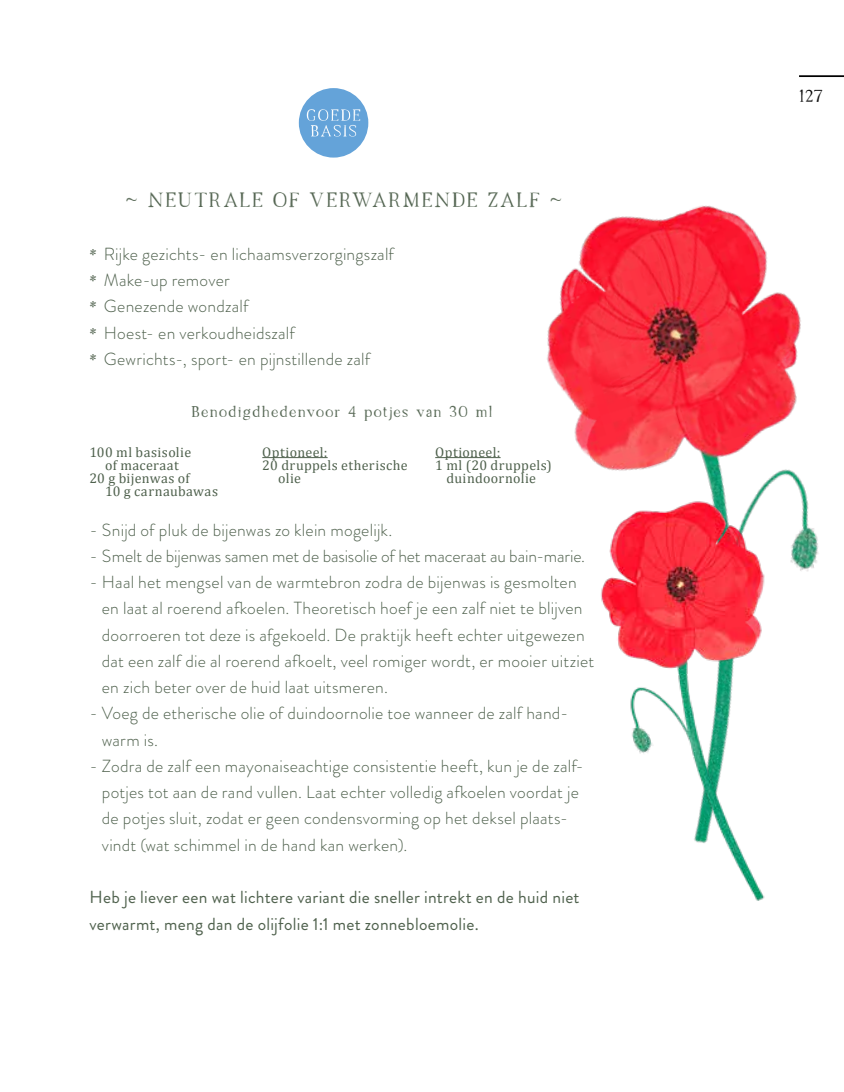
<style>
.page{position:relative;width:844px;height:1092px;background:#fff}
.page>*{position:absolute;margin:0;border:0;box-sizing:border-box;transform-origin:0 0}
.t1{font:21px "Farmhouse";letter-spacing:.045em;color:#4f614d}
.t2{font:300 17.5px/26.2px "Brandon Grotesque";letter-spacing:.01em;color:#4f614d}
.t3{font:17.5px/26.2px "Brandon Grotesque";letter-spacing:.015em;color:#4f614d}
.t4{font:300 17.5px "Brandon Grotesque";letter-spacing:-.01em;color:#4f614d}
.t5{font:17.5px "Farmhouse";color:#000}
.t6{font:15.75px "Farmhouse";letter-spacing:.04em;color:#4f614d}
.t7{font:14px "Cambria";letter-spacing:.025em;color:#4f614d}
.s1{font-family:"Farmhouse";font-weight:400;font-size:15.75px}
</style>
<div class="page">
<img style="left:339px;top:88px;width:462px;height:371px">
<img style="left:525px;top:446px;width:294px;height:455px">
<hr style="left:798px;top:75px;width:45px;height:2px;background:#000">
<hr style="left:262px;top:457px;width:65px;height:1px;background:#4f614d">
<hr style="left:435px;top:457px;width:65px;height:1px;background:#4f614d">
<div style="left:299px;top:88px;width:69px;height:70px;background:#64a3d9;border-radius:50%"></div>
<svg style="left:307px;top:109px;width:53px;height:27px"></svg>
<p class="t1" style="left:125px;top:191px;width:438px">~ NEUTRALE OF VERWARMENDE ZALF ~</p>
<p class="t2" style="left:89px;top:241px;width:306px"><span class="s1">*</span> Rijke gezichts- en lichaamsverzorgingszalf <span class="s1">*</span> Make-up remover<br><span class="s1">*</span> Genezende wondzalf<br><span class="s1">*</span> Hoest- en verkoudheidszalf<br><span class="s1">*</span> Gewrichts-, sport- en pijnstillende zalf</p>
<p class="t6" style="left:191px;top:405px;width:303px">Benodigdhedenvoor 4 potjes van 30 ml</p>
<p class="t7" style="left:89px;top:443px;width:103px">100 ml basisolie</p>
<p class="t7" style="left:105px;top:457px;width:75px">of maceraat</p>
<p class="t7" style="left:89px;top:470px;width:102px">20 g bijenwas of</p>
<p class="t7" style="left:105px;top:483px;width:114px">10 g carnaubawas</p>
<p class="t7" style="left:262px;top:443px;width:67px">Optioneel:</p>
<p class="t7" style="left:262px;top:457px;width:147px">20 druppels etherische</p>
<p class="t7" style="left:278px;top:470px;width:24px">olie</p>
<p class="t7" style="left:435px;top:443px;width:67px">Optioneel:</p>
<p class="t7" style="left:435px;top:457px;width:118px">1 ml (20 druppels)</p>
<p class="t7" style="left:446px;top:470px;width:91px">duindoornolie</p>
<p class="t2" style="left:89px;top:516px;width:304px">- Snijd of pluk de bijenwas zo klein mogelijk.</p>
<p class="t4" style="left:89px;top:544px;width:497px">- Smelt de bijenwas samen met de basisolie of het maceraat au bain-marie.</p>
<p class="t2" style="left:102px;top:569px;width:493px;text-indent:-13px">- Haal het mengsel van de warmtebron zodra de bijenwas is gesmolten en laat al roerend afkoelen. Theoretisch hoef je een zalf niet te blijven doorroeren tot deze is afgekoeld. De praktijk heeft echter uitgewezen dat een zalf die al roerend afkoelt, veel romiger wordt, er mooier uitziet en zich beter over de huid laat uitsmeren.</p>
<p class="t2" style="left:102px;top:700px;width:468px;text-indent:-13px">- Voeg de etherische olie of duindoornolie toe wanneer de zalf hand&shy;warm is.</p>
<p class="t2" style="left:102px;top:752px;width:483px;text-indent:-13px">- Zodra de zalf een mayonaiseachtige consistentie heeft, kun je de zalf&shy;potjes tot aan de rand vullen. Laat echter volledig afkoelen voordat je de potjes sluit, zodat er geen condensvorming op het deksel plaats&shy;vindt (wat schimmel in de hand kan werken).</p>
<p class="t3" style="left:89px;top:884px;width:491px">Heb je liever een wat lichtere variant die sneller intrekt en de huid niet verwarmt, meng dan de olijfolie 1:1 met zonnebloemolie.</p>
<p class="t5" style="left:799px;top:89px;width:25px">127</p>
</div>
